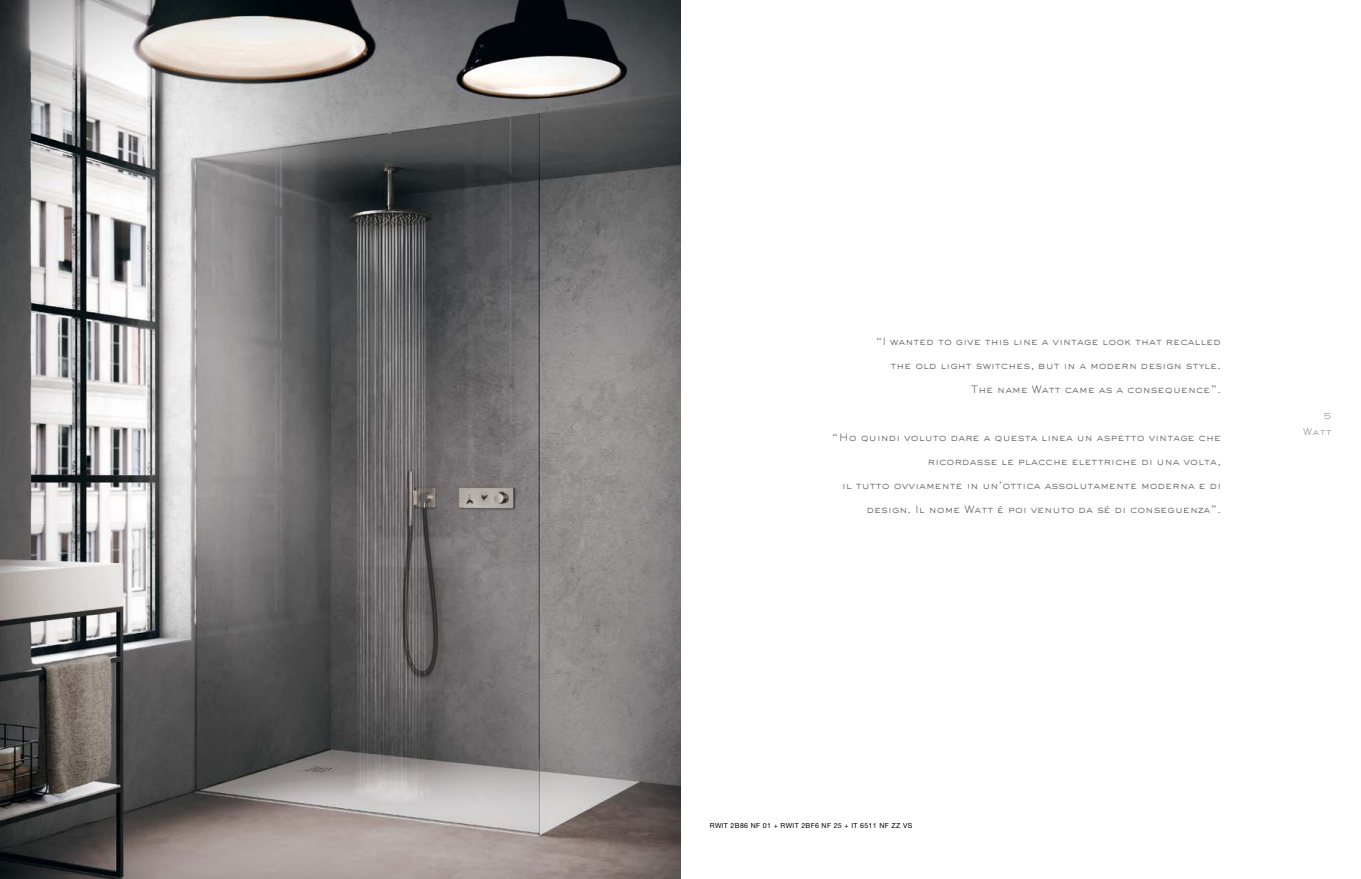
<style>
.page{position:relative;width:1361px;height:879px;background:#fff}
.page>*{position:absolute;margin:0;border:0;box-sizing:border-box;transform-origin:0 0}
.t1{font:300 10px "Sackers Gothic W01";letter-spacing:.01em;color:#646567}
.t2{font:300 9px/16px "Sackers Gothic W01";color:#919394;text-align:right}
.t3{font:7px "Helvetica Neue LT Pro";letter-spacing:.05em;color:#000}
</style>
<div class="page">
<img style="left:0;top:0;width:680px;height:879px">
<p class="t1" style="left:875px;top:337px;width:347px">“I wanted to give this line a vintage look that recalled</p>
<p class="t1" style="left:890px;top:361px;width:332px">the old light switches, but in a modern design style.</p>
<p class="t1" style="left:971px;top:385px;width:252px">The name Watt came as a consequence”.</p>
<p class="t1" style="left:832px;top:433px;width:390px">“Ho quindi voluto dare a questa linea un aspetto vintage che</p>
<p class="t1" style="left:928px;top:457px;width:295px">ricordasse le placche elettriche di una volta,</p>
<p class="t1" style="left:842px;top:481px;width:380px">il tutto ovviamente in un’ottica assolutamente moderna e di</p>
<p class="t1" style="left:866px;top:505px;width:356px">design. Il nome Watt è poi venuto da sé di conseguenza”.</p>
<p class="t2" style="left:1303px;top:408px;width:30px">5<br>Watt</p>
<p class="t3" style="left:710px;top:823px;width:204px">RWIT 2B86 NF 01 + RWIT 2BF6 NF 25 + IT 6511 NF ZZ VS</p>
</div>
